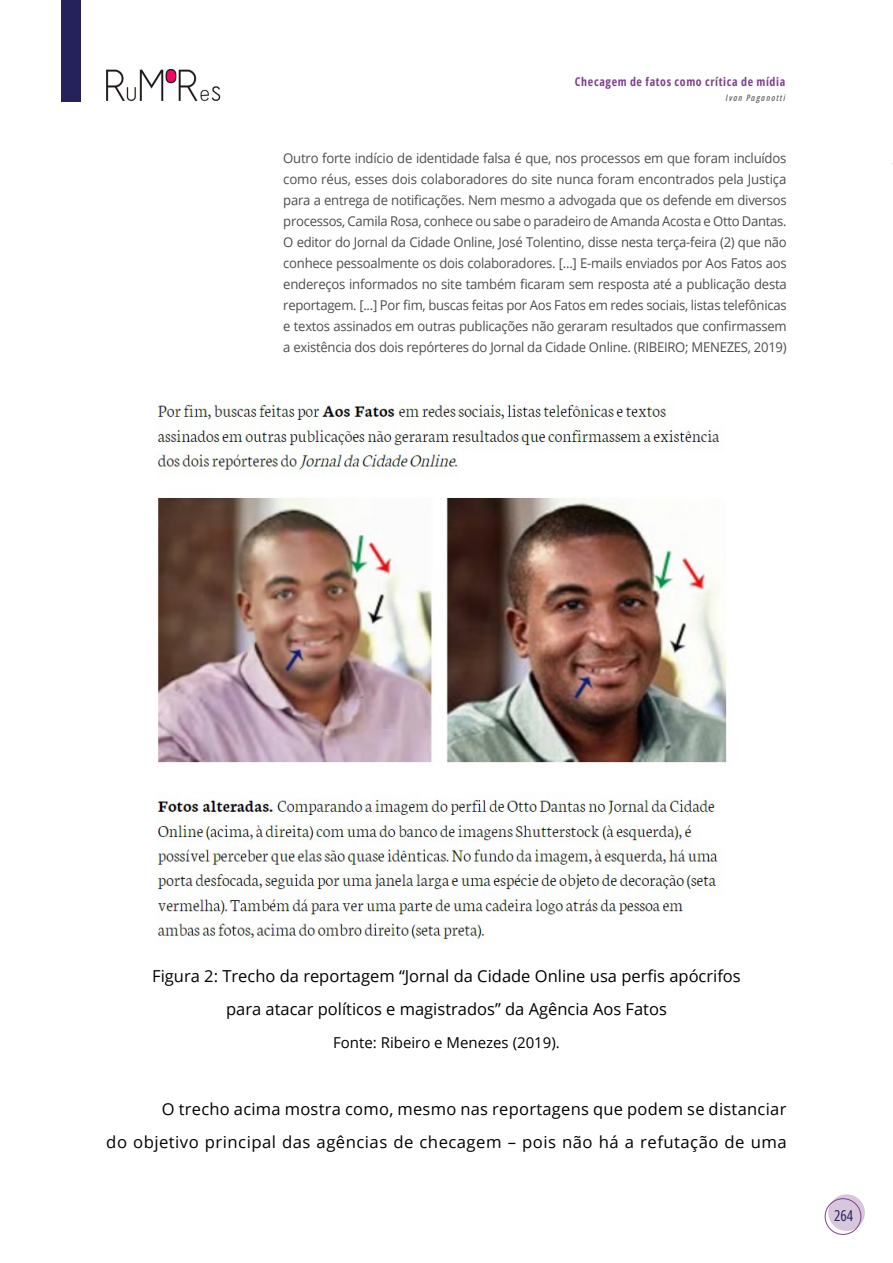
<style>
.page{position:relative;width:893px;height:1263px;background:#fff}
.page>*{position:absolute;margin:0;border:0;box-sizing:border-box;transform-origin:0 0}
.t1{font:16.5px/33.2px "Open Sans";letter-spacing:.02em;color:#000;text-align:right}
.t2{font:16.5px/33.2px "Open Sans";color:#000;text-align:center}
.t3{font:15px "Open Sans";color:#000}
.t4{font:15px "Open Sans Condensed";color:#25225b}
.t5{font:13.5px/21px "Open Sans";letter-spacing:-.02em;color:#4d4d4f;text-align:justify}
.t6{font:700 12px "Open Sans Condensed";letter-spacing:.05em;color:#7f418e}
.t7{font:italic 600 9px "Open Sans Condensed";letter-spacing:.13em;color:#636466}
</style>
<div class="page">
<img style="left:106px;top:69px;width:115px;height:32px">
<div style="left:62px;top:0;width:19px;height:101px;background:#25225b"></div>
<svg style="left:828px;top:1194px;width:37px;height:37px"></svg>
<div style="left:825px;top:1198px;width:36px;height:37px;border:1px solid #7f418e;border-radius:50%"></div>
<img style="left:157px;top:401px;width:570px;height:542px">
<p class="t6" style="left:575px;top:73px;width:212px">Checagem de fatos como crítica de mídia</p>
<p class="t7" style="left:726px;top:92px;width:61px">Ivan Paganotti</p>
<p class="t5" style="left:283px;top:148px;width:505px">Outro forte indício de identidade falsa é que, nos processos em que foram incluídos como réus, esses dois colaboradores do site nunca foram encontrados pela Justiça para a entrega de notificações. Nem mesmo a advogada que os defende em diversos processos, Camila Rosa, conhece ou sabe o paradeiro de Amanda Acosta e Otto Dantas.<br>O editor do Jornal da Cidade Online, José Tolentino, disse nesta terça-feira (2) que não conhece pessoalmente os dois colaboradores. [...] E-mails enviados por Aos Fatos aos endereços informados no site também ficaram sem resposta até a publicação desta reportagem. [...] Por fim, buscas feitas por Aos Fatos em redes sociais, listas telefônicas e textos assinados em outras publicações não geraram resultados que confirmassem a existência dos dois repórteres do Jornal da Cidade Online. (RIBEIRO; MENEZES, 2019)</p>
<p class="t2" style="left:152px;top:959px;width:590px">Figura 2: Trecho da reportagem “Jornal da Cidade Online usa perfis apócrifos para atacar políticos e magistrados” da Agência Aos Fatos</p>
<p class="t3" style="left:333px;top:1032px;width:228px">Fonte: Ribeiro e Menezes (2019).</p>
<p class="t1" style="left:106px;top:1091px;width:682px">O trecho acima mostra como, mesmo nas reportagens que podem se distanciar<br>do objetivo principal das agências de checagem – pois não há a refutação de uma</p>
<p class="t4" style="left:834px;top:1205px;width:21px">264</p>
</div>
